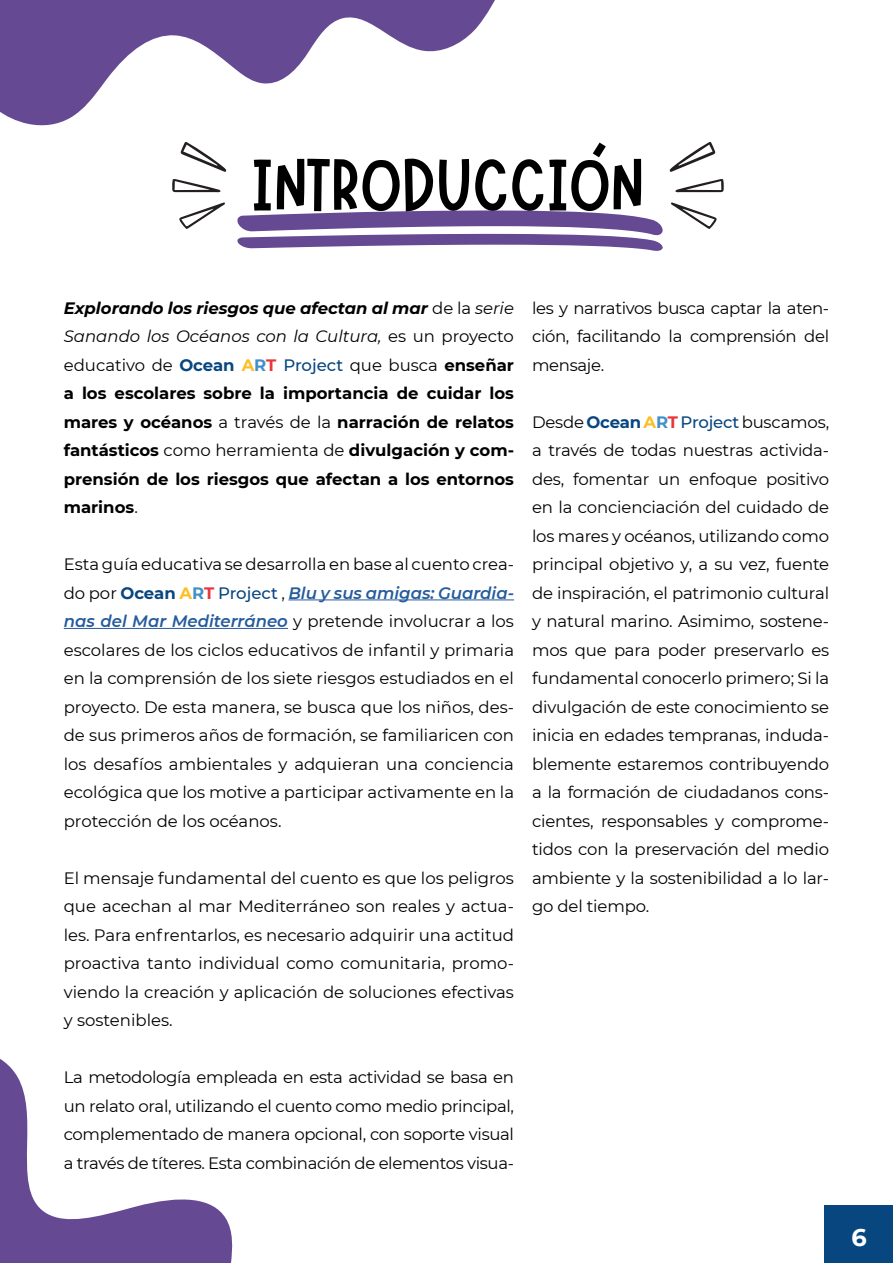
<style>
.page{position:relative;width:893px;height:1263px;background:#fff}
.page>*{position:absolute;margin:0;border:0;box-sizing:border-box;transform-origin:0 0}
.t1{font:75px "Marykate";color:#000}
.t2{font:700 24px "Montserrat";color:#fff}
.t3{font:16.5px/28.5px "Montserrat";letter-spacing:-.01em;color:#000;text-align:justify}
.t4{font:700 16.5px/28.5px "Montserrat";color:#000;text-align:justify}
.s1{font-style:italic}
.s2{font-weight:400}
.s3{font-weight:400;font-style:italic}
.s4{color:#084680}
.s5{color:#fcbe22}
.s6{color:#4290cb}
.s7{color:#e7353b}
.s8{font-weight:500;color:#084680}
.s9{font-weight:700;color:#084680}
.s10{font-weight:700;color:#fcbe22}
.s11{font-weight:700;color:#4290cb}
.s12{font-weight:700;color:#e7353b}
.s13{font-weight:600;font-style:italic;color:#265b9c}
</style>
<div class="page">
<hr style="left:288px;top:599px;width:226px;height:1px;background:#265b9c">
<hr style="left:64px;top:628px;width:224px;height:1px;background:#265b9c">
<svg style="left:0;top:1059px;width:233px;height:204px"></svg>
<svg style="left:0;top:0;width:495px;height:126px"></svg>
<svg style="left:237px;top:210px;width:426px;height:41px"></svg>
<svg style="left:670px;top:142px;width:54px;height:87px"></svg>
<svg style="left:172px;top:142px;width:54px;height:87px"></svg>
<svg style="left:593px;top:143px;width:13px;height:14px"></svg>
<div style="left:825px;top:1205px;width:68px;height:58px;background:#084680"></div>
<h1 class="t1" style="left:251px;top:156px;width:395px">INTRODUCCION</h1>
<p class="t4" style="left:64px;top:293px;width:452px"><span class="s1">Explorando los riesgos que afectan al mar</span> <span class="s2">de la</span> <span class="s3">serie Sanando los Océanos con la Cultura,</span> <span class="s2">es un proyecto educativo de</span> <span class="s4">Ocean</span> <span class="s5">A</span><span class="s6">R</span><span class="s7">T</span> <span class="s8">Project</span> <span class="s2">que busca</span> enseñar a los escolares sobre la importancia de cuidar los mares y océanos <span class="s2">a través de la</span> narración de relatos fantásticos <span class="s2">como herramienta de</span> divulgación y com&shy;prensión de los riesgos que afectan a los entornos marinos<span class="s2">.</span></p>
<p class="t3" style="left:64px;top:549px;width:452px">Esta guía educativa se desarrolla en base al cuento crea&shy;do por <span class="s9">Ocean</span> <span class="s10">A</span><span class="s11">R</span><span class="s12">T</span> <span class="s8">Project</span> , <span class="s13">Blu y sus amigas: Guardia&shy;nas del Mar Mediterráneo</span> y pretende involucrar a los escolares de los ciclos educativos de infantil y primaria en la comprensión de los siete riesgos estudiados en el proyecto. De esta manera, se busca que los niños, des&shy;de sus primeros años de formación, se familiaricen con los desafíos ambientales y adquieran una conciencia ecológica que los motive a participar activamente en la protección de los océanos.</p>
<p class="t3" style="left:64px;top:863px;width:452px">El mensaje fundamental del cuento es que los peligros que acechan al mar Mediterráneo son reales y actua&shy;les. Para enfrentarlos, es necesario adquirir una actitud proactiva tanto individual como comunitaria, promo&shy;viendo la creación y aplicación de soluciones efectivas y sostenibles.</p>
<p class="t3" style="left:64px;top:1062px;width:452px">La metodología empleada en esta actividad se basa en un relato oral, utilizando el cuento como medio principal, complementado de manera opcional, con soporte visual a través de títeres. Esta combinación de elementos visua-</p>
<p class="t3" style="left:532px;top:293px;width:299px">les y narrativos busca captar la aten&shy;ción, facilitando la comprensión del mensaje.</p>
<p class="t3" style="left:532px;top:407px;width:299px">Desde <span class="s9">Ocean</span> <span class="s10">A</span><span class="s11">R</span><span class="s12">T</span> <span class="s8">Project</span> buscamos, a través de todas nuestras activida&shy;des, fomentar un enfoque positivo en la concienciación del cuidado de los mares y océanos, utilizando como principal objetivo y, a su vez, fuente de inspiración, el patrimonio cultural y natural marino. Asimimo, sostene&shy;mos que para poder preservarlo es fundamental conocerlo primero; Si la divulgación de este conocimiento se inicia en edades tempranas, induda&shy;blemente estaremos contribuyendo a la formación de ciudadanos cons&shy;cientes, responsables y comprome&shy;tidos con la preservación del medio ambiente y la sostenibilidad a lo lar&shy;go del tiempo.</p>
<h2 class="t2" style="left:851px;top:1220px;width:17px">6</h2>
</div>
